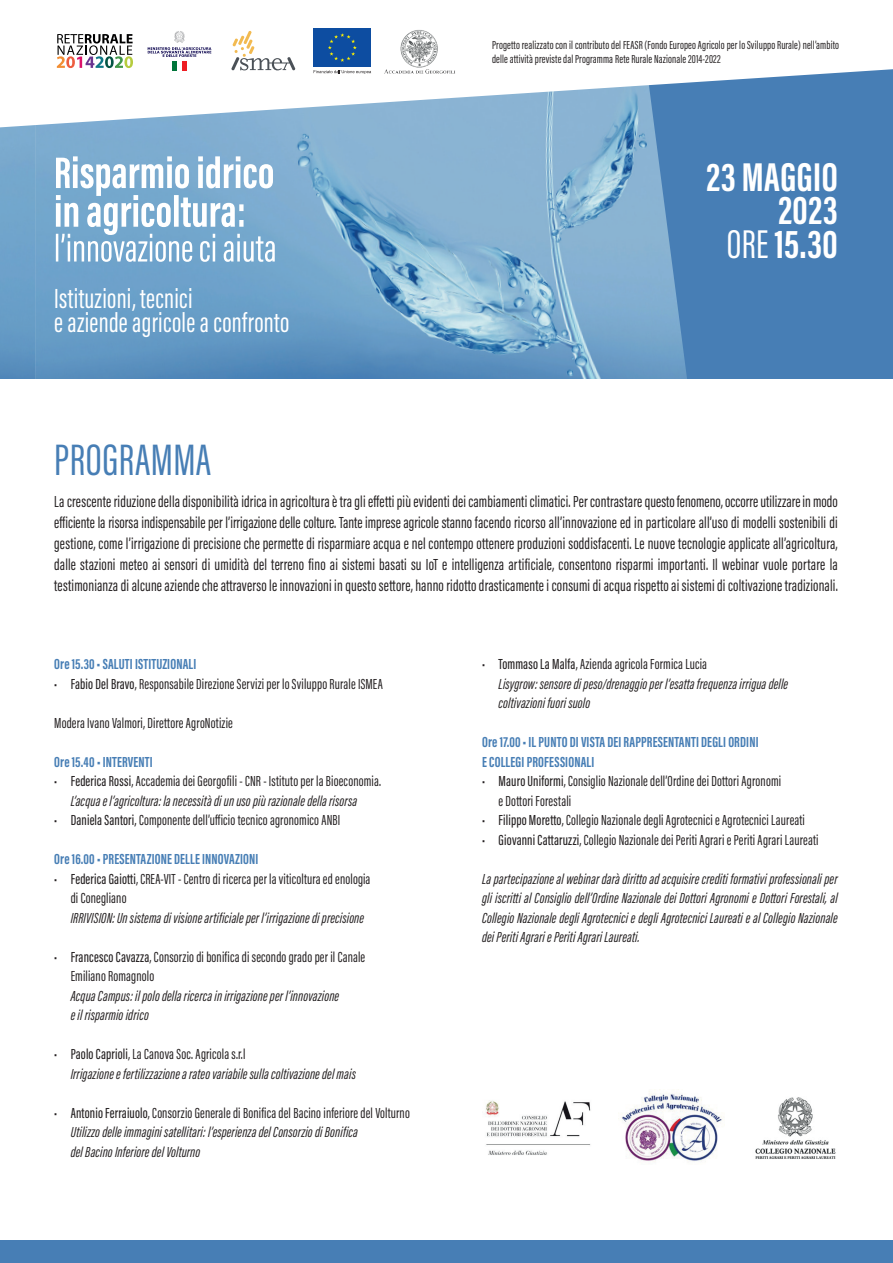
<style>
.page{position:relative;width:893px;height:1263px;background:#fff}
.page>*{position:absolute;margin:0;border:0;box-sizing:border-box;transform-origin:0 0}
.t1{font:45.45px "Acumin Pro Extra Cond";letter-spacing:.01em;color:#477eb5}
.t2{font:700 41.4px/33.8px "Acumin Pro Extra Cond";letter-spacing:.015em;color:#fff;text-align:right}
.t3{font:28.5px/24px "Acumin Pro Extra Cond";letter-spacing:.01em;color:#fff}
.t4{font:16.5px/21px "Acumin Pro Extra Cond";letter-spacing:.01em;color:#231f20;text-align:justify}
.t5{font:italic 15px/19.5px "Acumin Pro Extra Cond";letter-spacing:.01em;color:#231f20}
.t6{font:15px/19.5px "Acumin Pro Extra Cond";letter-spacing:.01em;color:#231f20}
.t7{font:700 15px/19.5px "Acumin Pro Extra Cond";letter-spacing:.01em;color:#477eb5}
.t8{font:12px/13.5px "Acumin Pro Extra Cond";letter-spacing:.01em;color:#231f20}
.s1{font-weight:400}
.s2{font-weight:500}
.s3{font-style:normal}
.s4{font-weight:500;font-style:normal}
</style>
<div class="page">
<img style="left:35px;top:127px;width:603px;height:252px">
<img style="left:0;top:127px;width:35px;height:252px">
<svg style="left:638px;top:127px;width:255px;height:252px;fill:#477eb5"></svg>
<svg style="left:56px;top:156px;width:219px;height:106px"></svg>
<svg style="left:7px;top:28px;width:886px;height:99px"></svg>
<img style="left:383px;top:29px;width:73px;height:47px">
<svg style="left:231px;top:31px;width:64px;height:39px"></svg>
<div style="left:172px;top:62px;width:15px;height:9px;background:#fff"></div>
<div style="left:182px;top:62px;width:5px;height:9px;background:#ee1d23"></div>
<div style="left:172px;top:62px;width:5px;height:9px;background:#00753a"></div>
<svg style="left:148px;top:31px;width:63px;height:26px"></svg>
<svg style="left:314px;top:70px;width:57px;height:3px"></svg>
<div style="left:314px;top:29px;width:57px;height:38px;background:#0d4da1"></div>
<svg style="left:328px;top:33px;width:29px;height:29px"></svg>
<svg style="left:57px;top:34px;width:76px;height:34px"></svg>
<img style="left:485px;top:1100px;width:106px;height:55px">
<img style="left:618px;top:1089px;width:107px;height:73px">
<img style="left:755px;top:1097px;width:81px;height:62px">
<div style="left:0;top:1241px;width:893px;height:22px;background:#477eb5"></div>
<p class="t8" style="left:492px;top:38px;width:348px">Progetto realizzato con il contributo del FEASR (Fondo Europeo Agricolo per lo Sviluppo Rurale) nell’ambito delle attività previste dal Programma Rete Rurale Nazionale 2014-2022</p>
<h3 class="t3" style="left:54px;top:287px;width:237px">Istituzioni, tecnici<br>e aziende agricole a confronto</h3>
<h1 class="t1" style="left:54px;top:432px;width:159px">PROGRAMMA</h1>
<h2 class="t2" style="left:707px;top:159px;width:133px">23 MAGGIO<br>2023<br><span class="s1">ORE</span> 15.30</h2>
<p class="t4" style="left:54px;top:491px;width:785px">La crescente riduzione della disponibilità idrica in agricoltura è tra gli effetti più evidenti dei cambiamenti climatici. Per contrastare questo fenomeno, occorre utilizzare in modo efficiente la risorsa indispensabile per l’irrigazione delle colture. Tante imprese agricole stanno facendo ricorso all’innovazione ed in particolare all’uso di modelli sostenibili di gestione, come l’irrigazione di precisione che permette di risparmiare acqua e nel contempo ottenere produzioni soddisfacenti. Le nuove tecnologie applicate all’agricoltura, dalle stazioni meteo ai sensori di umidità del terreno fino ai sistemi basati su IoT e intelligenza artificiale, consentono risparmi importanti. Il webinar vuole portare la testimonianza di alcune aziende che attraverso le innovazioni in questo settore, hanno ridotto drasticamente i consumi di acqua rispetto ai sistemi di coltivazione tradizionali.</p>
<p class="t7" style="left:54px;top:654px;width:144px">Ore 15.30 • SALUTI ISTITUZIONALI</p>
<p class="t6" style="left:54px;top:674px;width:330px">• <span class="s2">Fabio Del Bravo</span>, Responsabile Direzione Servizi per lo Sviluppo Rurale ISMEA</p>
<p class="t6" style="left:54px;top:713px;width:180px">Modera Ivano Valmori, Direttore AgroNotizie</p>
<p class="t7" style="left:54px;top:752px;width:100px">Ore 15.40 • INTERVENTI</p>
<p class="t5" style="left:54px;top:771px;width:328px;text-align:center"><span class="s3">•</span> <span class="s4">Federica Rossi</span><span class="s3">, Accademia dei Georgofili - CNR - Istituto per la Bioeconomia.<br></span>L’acqua e l’agricoltura: la necessità di un uso più razionale della risorsa</p>
<p class="t6" style="left:54px;top:810px;width:288px">• <span class="s2">Daniela Santori,</span> Componente dell’ufficio tecnico agronomico ANBI</p>
<p class="t7" style="left:54px;top:849px;width:206px">Ore 16.00 • PRESENTAZIONE DELLE INNOVAZIONI</p>
<p class="t6" style="left:71px;top:869px;width:301px;text-indent:-16px">• <span class="s2">Federica Gaiotti</span>, CREA-VIT - Centro di ricerca per la viticoltura ed enologia di Conegliano</p>
<p class="t5" style="left:71px;top:908px;width:295px">IRRIVISION: Un sistema di visione artificiale per l’irrigazione di precisione</p>
<p class="t6" style="left:71px;top:947px;width:296px;text-indent:-16px">• <span class="s2">Francesco Cavazza</span>, Consorzio di bonifica di secondo grado per il Canale<br>Emiliano Romagnolo</p>
<p class="t5" style="left:71px;top:986px;width:270px">Acqua Campus: il polo della ricerca in irrigazione per l’innovazione e il risparmio idrico</p>
<p class="t5" style="left:71px;top:1044px;width:287px;text-indent:-16px"><span class="s3">•</span> <span class="s4">Paolo Caprioli</span><span class="s3">, La Canova Soc. Agricola s.r.l<br></span>Irrigazione e fertilizzazione a rateo variabile sulla coltivazione del mais</p>
<p class="t5" style="left:71px;top:1103px;width:341px;text-indent:-16px"><span class="s3">•</span> <span class="s4">Antonio Ferraiuolo</span><span class="s3">, Consorzio Generale di Bonifica del Bacino inferiore del Volturno<br></span>Utilizzo delle immagini satellitari: l’esperienza del Consorzio di Bonifica<br>del Bacino Inferiore del Volturno</p>
<p class="t5" style="left:499px;top:654px;width:291px;text-indent:-16px"><span class="s3">•</span> <span class="s4">Tommaso La Malfa</span><span class="s3">, Azienda agricola Formica Lucia<br></span>Lisygrow: sensore di peso/drenaggio per l’esatta frequenza irrigua delle coltivazioni fuori suolo</p>
<p class="t7" style="left:482px;top:732px;width:278px">Ore 17.00 • IL PUNTO DI VISTA DEI RAPPRESENTANTI DEGLI ORDINI<br>E COLLEGI PROFESSIONALI</p>
<p class="t6" style="left:499px;top:771px;width:284px;text-indent:-16px">• <span class="s2">Mauro Uniformi</span>, Consiglio Nazionale dell’Ordine dei Dottori Agronomi e Dottori Forestali</p>
<p class="t6" style="left:482px;top:810px;width:324px">• <span class="s2">Filippo Moretto</span>, Collegio Nazionale degli Agrotecnici e Agrotecnici Laureati</p>
<p class="t6" style="left:482px;top:830px;width:338px">• <span class="s2">Giovanni Cattaruzzi</span>, Collegio Nazionale dei Periti Agrari e Periti Agrari Laureati</p>
<p class="t5" style="left:482px;top:869px;width:357px;text-align:justify">La partecipazione al webinar darà diritto ad acquisire crediti formativi professionali per gli iscritti al Consiglio dell’Ordine Nazionale dei Dottori Agronomi e Dottori Forestali, al Collegio Nazionale degli Agrotecnici e degli Agrotecnici Laureati e al Collegio Nazionale dei Periti Agrari e Periti Agrari Laureati.</p>
</div>
